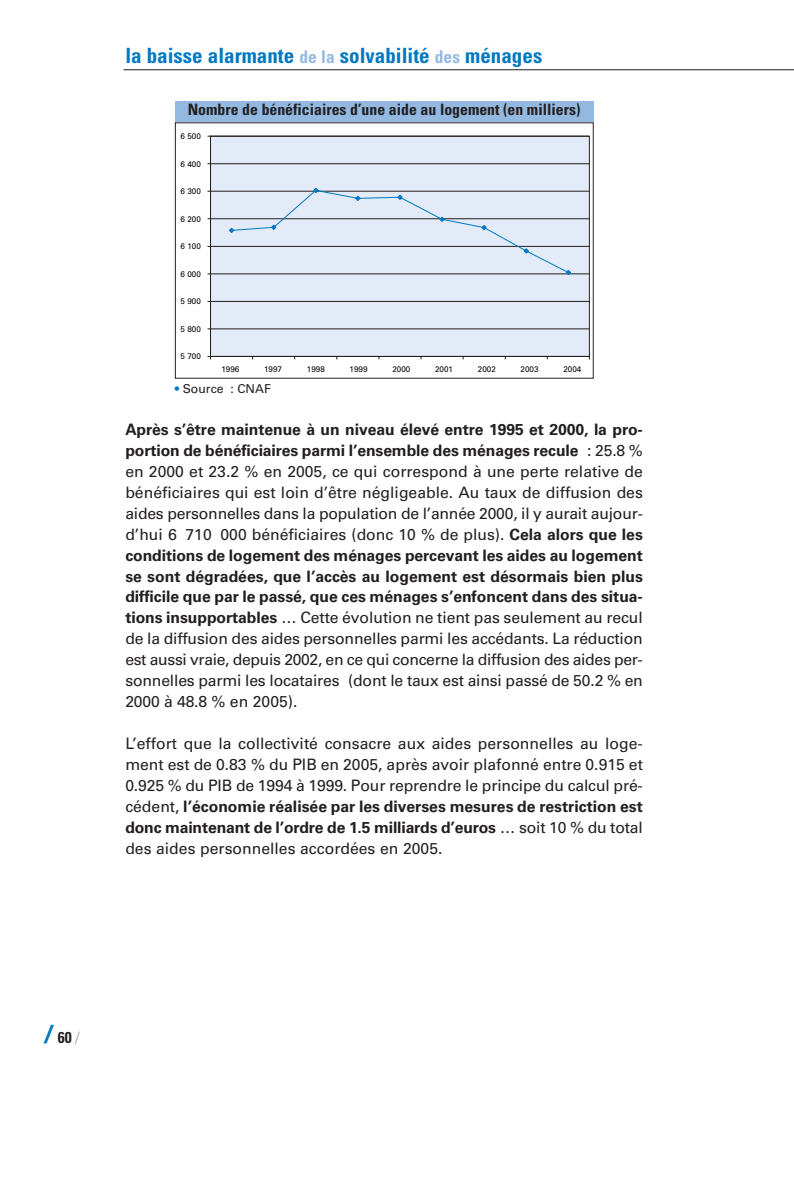
<style>
.page{position:relative;width:794px;height:1191px;background:#fff}
.page>*{position:absolute;margin:0;border:0;box-sizing:border-box;transform-origin:0 0}
.t1{font:700 condensed 21px "Univers";color:#0079c2}
.t2{font:15.75px/21px "Univers";letter-spacing:-.01em;color:#231f20;text-align:justify}
.t3{font:700 condensed 15.75px "Univers";color:#231f20}
.t4{font:12.25px "Univers";color:#231f20}
.t5{font:8.05px "Univers";color:#000}
.s1{font-size:17.5px;color:#94b9e1}
.s2{color:#0079c2}
.s3{font-weight:700}
.s4{font-stretch:expanded;font-size:24.5px;color:#0079c2}
.s5{font-weight:300;font-stretch:normal;color:#a8a9ad}
</style>
<div class="page">
<div style="left:175px;top:101px;width:418px;height:21px;background:#94b9e1"></div>
<svg style="left:207px;top:135px;width:383px;height:225px;background:#dae2ed"></svg>
<svg style="left:228px;top:187px;width:344px;height:89px;background:#d6e0ec"></svg>
<hr style="left:124px;top:69px;width:669px;height:1px;background:#231f20">
<h1 class="t1" style="left:125px;top:48px;width:418px">la baisse alarmante <span class="s1">de la</span> solvabilité <span class="s1">des</span> ménages</h1>
<p class="t3" style="left:188px;top:104px;width:394px">Nombre de bénéficiaires d’une aide au logement (en milliers)</p>
<p class="t5" style="left:181px;top:133px;width:22px">6 500</p>
<p class="t5" style="left:181px;top:161px;width:22px">6 400</p>
<p class="t5" style="left:181px;top:188px;width:22px">6 300</p>
<p class="t5" style="left:181px;top:216px;width:22px">6 200</p>
<p class="t5" style="left:181px;top:243px;width:22px">6 100</p>
<p class="t5" style="left:181px;top:271px;width:22px">6 000</p>
<p class="t5" style="left:181px;top:298px;width:22px">5 900</p>
<p class="t5" style="left:181px;top:326px;width:22px">5 800</p>
<p class="t5" style="left:181px;top:353px;width:22px">5 700</p>
<p class="t5" style="left:221px;top:366px;width:19px">1996</p>
<p class="t5" style="left:264px;top:366px;width:19px">1997</p>
<p class="t5" style="left:307px;top:366px;width:19px">1998</p>
<p class="t5" style="left:349px;top:366px;width:19px">1999</p>
<p class="t5" style="left:392px;top:366px;width:19px">2000</p>
<p class="t5" style="left:435px;top:366px;width:19px">2001</p>
<p class="t5" style="left:478px;top:366px;width:19px">2002</p>
<p class="t5" style="left:520px;top:366px;width:19px">2003</p>
<p class="t5" style="left:563px;top:366px;width:19px">2004</p>
<p class="t4" style="left:175px;top:384px;width:97px"><span class="s2">•</span> Source : CNAF</p>
<p class="t2" style="left:125px;top:420px;width:519px"><span class="s3">Après s’être maintenue à un niveau élevé entre 1995 et 2000, la pro&shy;portion de bénéficiaires parmi l’ensemble des ménages recule</span> : 25.8 % en 2000 et 23.2 % en 2005, ce qui correspond à une perte relative de bénéficiaires qui est loin d’être négligeable. Au taux de diffusion des aides personnelles dans la population de l’année 2000, il y aurait aujour&shy;d’hui 6 710 000 bénéficiaires (donc 10 % de plus). <span class="s3">Cela alors que les conditions de logement des ménages percevant les aides au logement se sont dégradées, que l’accès au logement est désormais bien plus difficile que par le passé, que ces ménages s’enfoncent dans des situa&shy;tions insupportables</span> … Cette évolution ne tient pas seulement au recul de la diffusion des aides personnelles parmi les accédants. La réduction est aussi vraie, depuis 2002, en ce qui concerne la diffusion des aides per&shy;sonnelles parmi les locataires (dont le taux est ainsi passé de 50.2 % en 2000 à 48.8 % en 2005).</p>
<p class="t2" style="left:125px;top:734px;width:519px">L’effort que la collectivité consacre aux aides personnelles au loge&shy;ment est de 0.83 % du PIB en 2005, après avoir plafonné entre 0.915 et 0.925 % du PIB de 1994 à 1999. Pour reprendre le principe du calcul pré&shy;cédent, <span class="s3">l’économie réalisée par les diverses mesures de restriction est donc maintenant de l’ordre de 1.5 milliards d’euros</span> … soit 10 % du total des aides personnelles accordées en 2005.</p>
<p class="t3" style="left:43px;top:1031px;width:38px"><span class="s4">/</span>60<span class="s5">/</span></p>
</div>
